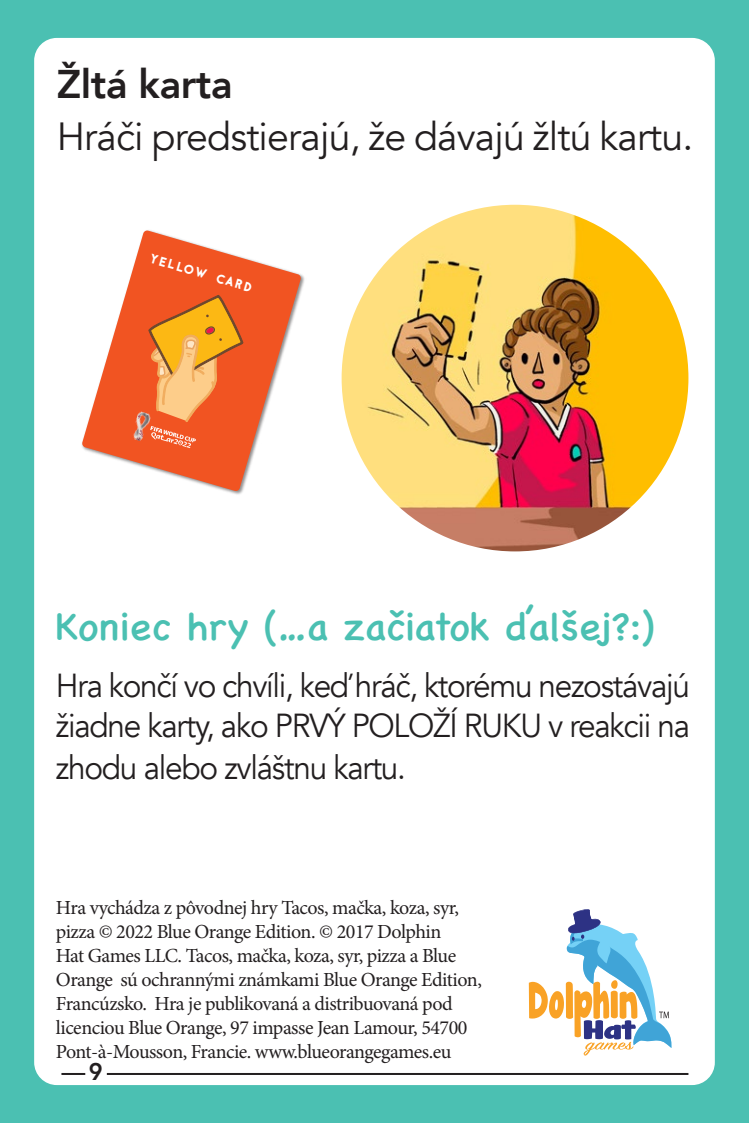
<style>
.page{position:relative;width:749px;height:1123px;background:#fff}
.page>*{position:absolute;margin:0;border:0;box-sizing:border-box;transform-origin:0 0}
.titre_bleu{font:40px "Chalkboard SE";color:#4bc0b2}
.paragraphe{font:800 40px "Avenir";letter-spacing:-.01em;color:#231f20}
.paragraphe-2{font:39.2px "Avenir";letter-spacing:-.02em;color:#231f20}
.titre_bleu-2{font:33.2px/41.2px "Avenir";letter-spacing:-.04em;color:#231f20;text-align:justify;scale:.95 1}
.t1{font:800 24px "Avenir";color:#231f20}
.t2{font:20px/24px "Minion Pro";letter-spacing:-.025em;color:#231f20}
.t3{font:17.2px "Vulpes";color:#fff}
</style>
<div class="page">
<div style="left:0;top:0;width:748px;height:1123px;background:#4bc0b2"></div>
<div style="left:34px;top:38px;width:680px;height:1047px;background:#fff;border-radius:23px"></div>
<hr style="left:61px;top:1073px;width:24px;height:2px;background:#231f20">
<hr style="left:107px;top:1073px;width:581px;height:2px;background:#231f20">
<svg style="left:82px;top:230px;width:219px;height:261px;fill:#f15422"></svg>
<svg style="left:148px;top:294px;width:96px;height:154px"></svg>
<img style="left:131px;top:411px;width:20px;height:31px">
<svg style="left:138px;top:414px;width:3px;height:5px"></svg>
<svg style="left:137px;top:428px;width:5px;height:11px"></svg>
<img style="left:341px;top:205px;width:347px;height:346px;border-radius:173px">
<svg style="left:528px;top:909px;width:144px;height:146px"></svg>
<p class="paragraphe" style="left:57px;top:53px;width:177px">Žltá karta</p>
<p class="paragraphe-2" style="left:57px;top:113px;width:638px">Hráči predstierajú, že dávajú žltú kartu.</p>
<p class="t3" style="left:153px;top:245px;width:109px;rotate:16deg">yellow card</p>
<p class="titre_bleu" style="left:56px;top:591px;width:599px">Koniec hry (…a začiatok ďalšej?:)</p>
<p class="titre_bleu-2" style="left:56px;top:665px;width:669px">Hra končí vo chvíli, keď hráč, ktorému nezostávajú žiadne karty, ako PRVÝ POLOŽÍ RUKU v reakcii na zhodu alebo zvláštnu kartu.</p>
<p class="t2" style="left:56px;top:895px;width:427px">Hra vychádza z pôvodnej hry Tacos, mačka, koza, syr, pizza © 2022 Blue Orange Edition. © 2017 Dolphin<br>Hat Games LLC. Tacos, mačka, koza, syr, pizza a Blue Orange sú ochrannými známkami Blue Orange Edition, Francúzsko. Hra je publikovaná a distribuovaná pod licenciou Blue Orange, 97 impasse Jean Lamour, 54700<br>Pont-à-Mousson, Francie. www.blueorangegames.eu</p>
<p class="t1" style="left:89px;top:1052px;width:15px">9</p>
</div>
